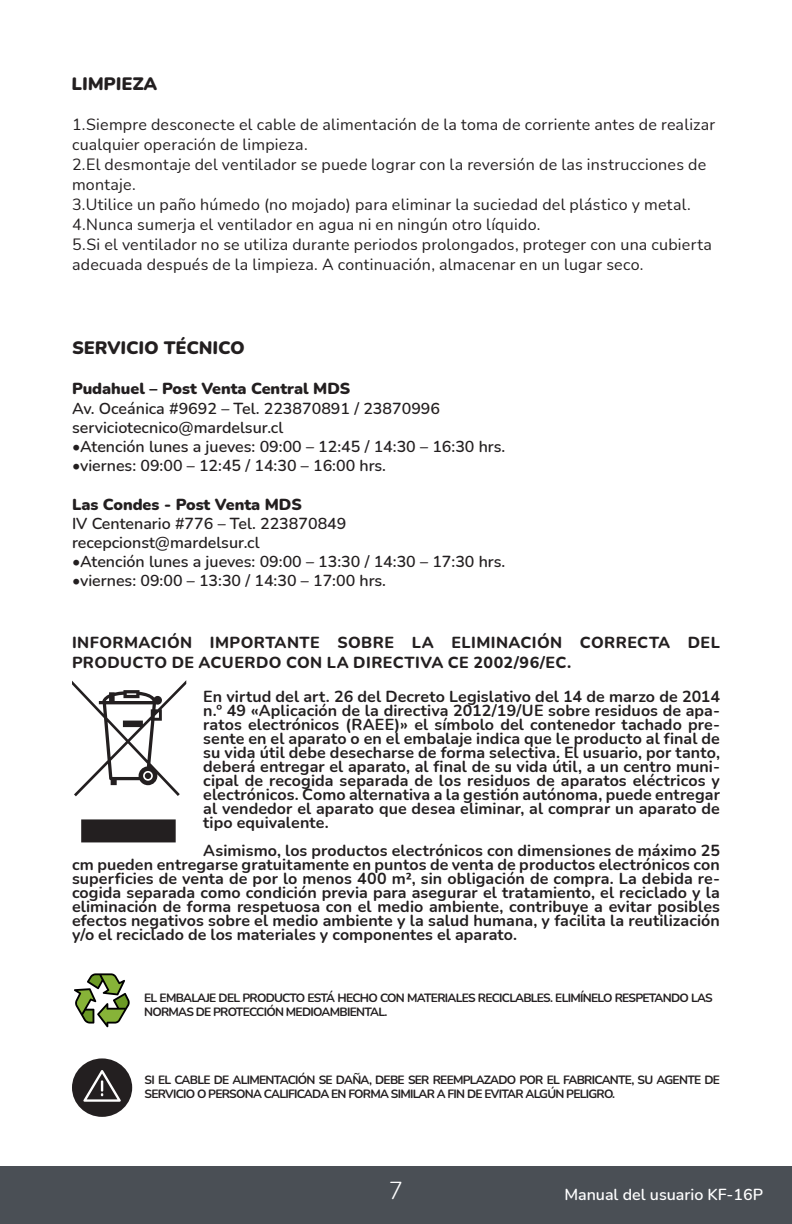
<style>
.page{position:relative;width:792px;height:1224px;background:#fff}
.page>*{position:absolute;margin:0;border:0;box-sizing:border-box;transform-origin:0 0}
.t1{font:300 24px "Nunito";color:#fff}
.t2{font:900 18px "Nunito";color:#231f20}
.t3{font:700 16px/14px "Nunito";letter-spacing:.005em;color:#231f20;text-align:justify}
.t4{font:16px/20px "Nunito";letter-spacing:.015em;color:#231f20}
.t5{font:600 16px "Nunito";color:#231f20}
.t6{font:800 16px/20px "Nunito";letter-spacing:.025em;color:#231f20}
.t7{font:900 16px "Nunito";color:#231f20}
.t8{font:600 16px "Nunito";color:#fff}
.t9{font:700 12px/14px "Nunito";letter-spacing:-.06em;color:#231f20}
</style>
<div class="page">
<div style="left:0;top:1166px;width:792px;height:58px;background:#4a4f55"></div>
<svg style="left:72px;top:680px;width:114px;height:162px"></svg>
<svg style="left:74px;top:973px;width:56px;height:54px"></svg>
<div style="left:72px;top:1058px;width:60px;height:59px;background:#231f20;border-radius:50%"></div>
<svg style="left:83px;top:1070px;width:38px;height:32px"></svg>
<p class="t2" style="left:72px;top:71px;width:88px">LIMPIEZA</p>
<p class="t4" style="left:72px;top:114px;width:645px">1.Siempre desconecte el cable de alimentación de la toma de corriente antes de realizar cualquier operación de limpieza.</p>
<p class="t4" style="left:72px;top:154px;width:636px">2.El desmontaje del ventilador se puede lograr con la reversión de las instrucciones de montaje.</p>
<p class="t4" style="left:72px;top:194px;width:620px">3.Utilice un paño húmedo (no mojado) para eliminar la suciedad del plástico y metal.</p>
<p class="t4" style="left:72px;top:214px;width:470px">4.Nunca sumerja el ventilador en agua ni en ningún otro líquido.</p>
<p class="t4" style="left:72px;top:234px;width:641px">5.Si el ventilador no se utiliza durante periodos prolongados, proteger con una cubierta adecuada después de la limpieza. A continuación, almacenar en un lugar seco.</p>
<p class="t2" style="left:72px;top:334px;width:175px">SERVICIO TÉCNICO</p>
<p class="t7" style="left:72px;top:377px;width:280px">Pudahuel – Post Venta Central MDS</p>
<p class="t5" style="left:72px;top:397px;width:370px">Av. Oceánica #9692 – Tel. 223870891 / 23870996</p>
<p class="t5" style="left:72px;top:416px;width:213px">serviciotecnico@mardelsur.cl</p>
<p class="t5" style="left:72px;top:435px;width:435px">•Atención lunes a jueves: 09:00 – 12:45 / 14:30 – 16:30 hrs.</p>
<p class="t5" style="left:72px;top:454px;width:316px">•viernes: 09:00 – 12:45 / 14:30 – 16:00 hrs.</p>
<p class="t7" style="left:72px;top:492px;width:231px">Las Condes - Post Venta MDS</p>
<p class="t5" style="left:72px;top:512px;width:276px">IV Centenario #776 – Tel. 223870849</p>
<p class="t5" style="left:72px;top:531px;width:189px">recepcionst@mardelsur.cl</p>
<p class="t5" style="left:72px;top:550px;width:435px">•Atención lunes a jueves: 09:00 – 13:30 / 14:30 – 17:30 hrs.</p>
<p class="t5" style="left:72px;top:570px;width:316px">•viernes: 09:00 – 13:30 / 14:30 – 17:00 hrs.</p>
<p class="t6" style="left:72px;top:632px;width:649px">INFORMACIÓN IMPORTANTE SOBRE LA ELIMINACIÓN CORRECTA DEL<br>PRODUCTO DE ACUERDO CON LA DIRECTIVA CE 2002/96/EC.</p>
<p class="t3" style="left:203px;top:689px;width:518px">En virtud del art. 26 del Decreto Legislativo del 14 de marzo de 2014 n.º 49 «Aplicación de la directiva 2012/19/UE sobre residuos de apa&shy;ratos electrónicos (RAEE)» el símbolo del contenedor tachado pre&shy;sente en el aparato o en el embalaje indica que le producto al final de su vida útil debe desecharse de forma selectiva. El usuario, por tanto, deberá entregar el aparato, al final de su vida útil, a un centro muni&shy;cipal de recogida separada de los residuos de aparatos eléctricos y electrónicos. Como alternativa a la gestión autónoma, puede entregar al vendedor el aparato que desea eliminar, al comprar un aparato de tipo equivalente.</p>
<p class="t3" style="left:72px;top:843px;width:650px;text-indent:131px">Asimismo, los productos electrónicos con dimensiones de máximo 25 cm pueden entregarse gratuitamente en puntos de venta de productos electrónicos con superficies de venta de por lo menos 400 m², sin obligación de compra. La debida re&shy;cogida separada como condición previa para asegurar el tratamiento, el reciclado y la eliminación de forma respetuosa con el medio ambiente, contribuye a evitar posibles efectos negativos sobre el medio ambiente y la salud humana, y facilita la reutilización y/o el reciclado de los materiales y componentes el aparato.</p>
<p class="t9" style="left:144px;top:991px;width:570px">EL EMBALAJE DEL PRODUCTO ESTÁ HECHO CON MATERIALES RECICLABLES. ELIMÍNELO RESPETANDO LAS<br>NORMAS DE PROTECCIÓN MEDIOAMBIENTAL.</p>
<p class="t9" style="left:145px;top:1073px;width:577px">SI EL CABLE DE ALIMENTACIÓN SE DAÑA, DEBE SER REEMPLAZADO POR EL FABRICANTE, SU AGENTE DE<br>SERVICIO O PERSONA CALIFICADA EN FORMA SIMILAR A FIN DE EVITAR ALGÚN PELIGRO.</p>
<h1 class="t1" style="left:389px;top:1174px;width:16px">7</h1>
<p class="t8" style="left:564px;top:1183px;width:200px">Manual del usuario KF-16P</p>
</div>
